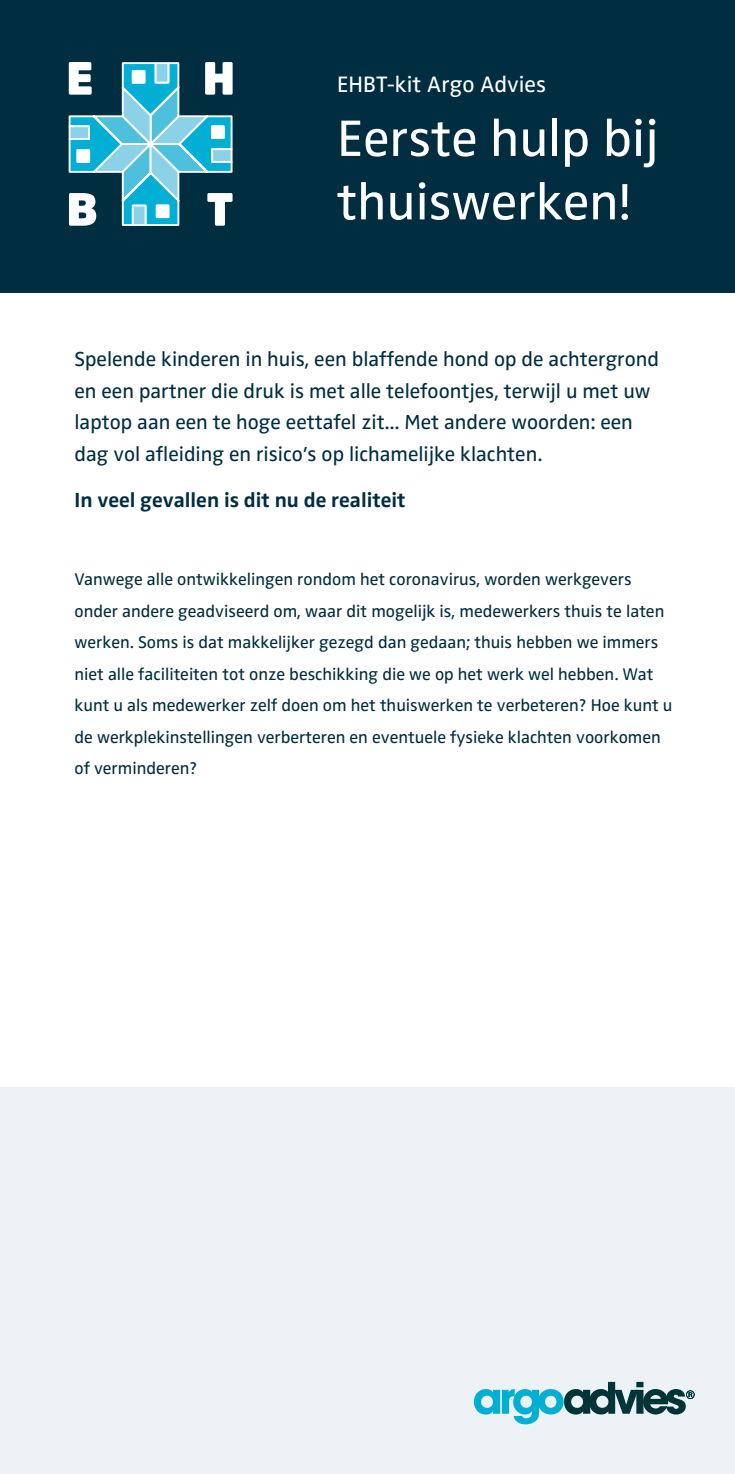
<style>
.page{position:relative;width:735px;height:1474px;background:#fff}
.page>*{position:absolute;margin:0;border:0;box-sizing:border-box;transform-origin:0 0}
.t1{font:52.85px/63.5px "Zwo OT";color:#fff}
.t2{font:23.1px "Zwo OT";color:#fff}
.t3{font:21px/31.5px "Zwo OT";color:#002d40}
.t4{font:700 21px "Zwo OT";color:#002d40}
.t5{font:17.5px/31.5px "Zwo OT";color:#002d40}
</style>
<div class="page">
<div style="left:0;top:1087px;width:734px;height:386px;background:#ecf2f5"></div>
<div style="left:0;top:0;width:734px;height:293px;background:#002d40"></div>
<svg style="left:68px;top:62px;width:165px;height:164px"></svg>
<svg style="left:474px;top:1381px;width:220px;height:43px"></svg>
<h2 class="t2" style="left:337px;top:71px;width:210px">EHBT-kit Argo Advies</h2>
<h1 class="t1" style="left:337px;top:108px;width:323px">Eerste hulp bij thuiswerken!</h1>
<p class="t3" style="left:74px;top:344px;width:585px">Spelende kinderen in huis, een blaffende hond op de achtergrond en een partner die druk is met alle telefoontjes, terwijl u met uw laptop aan een te hoge eettafel zit... Met andere woorden: een dag vol afleiding en risico’s op lichamelijke klachten.</p>
<p class="t4" style="left:74px;top:488px;width:332px">In veel gevallen is dit nu de realiteit</p>
<p class="t5" style="left:74px;top:564px;width:599px">Vanwege alle ontwikkelingen rondom het coronavirus, worden werkgevers onder andere geadviseerd om, waar dit mogelijk is, medewerkers thuis te laten werken. Soms is dat makkelijker gezegd dan gedaan; thuis hebben we immers niet alle faciliteiten tot onze beschikking die we op het werk wel hebben. Wat kunt u als medewerker zelf doen om het thuiswerken te verbeteren? Hoe kunt u de werkplekinstellingen verberteren en eventuele fysieke klachten voorkomen of verminderen?</p>
</div>
